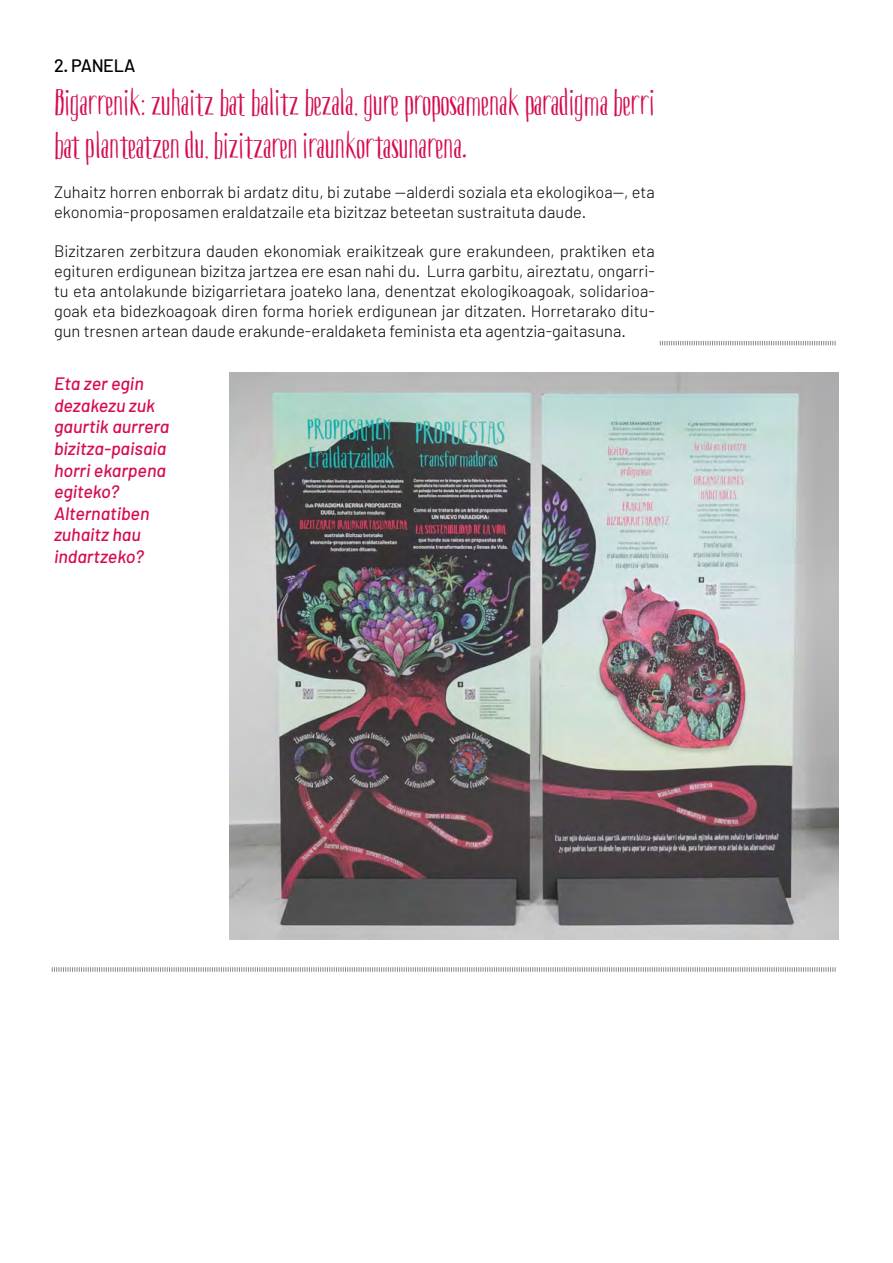
<style>
.page{position:relative;width:893px;height:1263px;background:#fff}
.page>*{position:absolute;margin:0;border:0;box-sizing:border-box;transform-origin:0 0}
.t1{font:36px/43.2px "Boho Sans";color:#d60b52}
.t2{font:italic 500 18px/21.6px "Barlow";color:#d60b52}
.t3{font:500 18px "Barlow";letter-spacing:-.02em;color:#000}
.t4{font:300 16.5px/19.8px "Barlow";color:#000}
</style>
<div class="page">
<img style="left:230px;top:372px;width:609px;height:567px">
<svg style="left:660px;top:341px;width:176px;height:4px"></svg>
<svg style="left:51px;top:967px;width:785px;height:5px"></svg>
<p class="t3" style="left:54px;top:54px;width:83px">2. PANELA</p>
<h1 class="t1" style="left:54px;top:81px;width:602px">Bigarrenik: zuhaitz bat balitz bezala, gure proposamenak paradigma berri bat planteatzen du, bizitzaren iraunkortasunarena.</h1>
<p class="t4" style="left:54px;top:182px;width:602px">Zuhaitz horren enborrak bi ardatz ditu, bi zutabe —alderdi soziala eta ekologikoa—, eta ekonomia-proposamen eraldatzaile eta bizitzaz beteetan sustraituta daude.</p>
<p class="t4" style="left:54px;top:241px;width:602px;text-align:justify">Bizitzaren zerbitzura dauden ekonomiak eraikitzeak gure erakundeen, praktiken eta egituren erdigunean bizitza jartzea ere esan nahi du. Lurra garbitu, aireztatu, ongarri&shy;tu eta antolakunde bizigarrietara joateko lana, denentzat ekologikoagoak, solidarioa&shy;goak eta bidezkoagoak diren forma horiek erdigunean jar ditzaten. Horretarako ditu&shy;gun tresnen artean daude erakunde-eraldaketa feminista eta agentzia-gaitasuna.</p>
<p class="t2" style="left:54px;top:372px;width:117px">Eta zer egin dezakezu zuk gaurtik aurrera bizitza-paisaia horri ekarpena egiteko?<br>Alternatiben zuhaitz hau indartzeko?</p>
</div>
